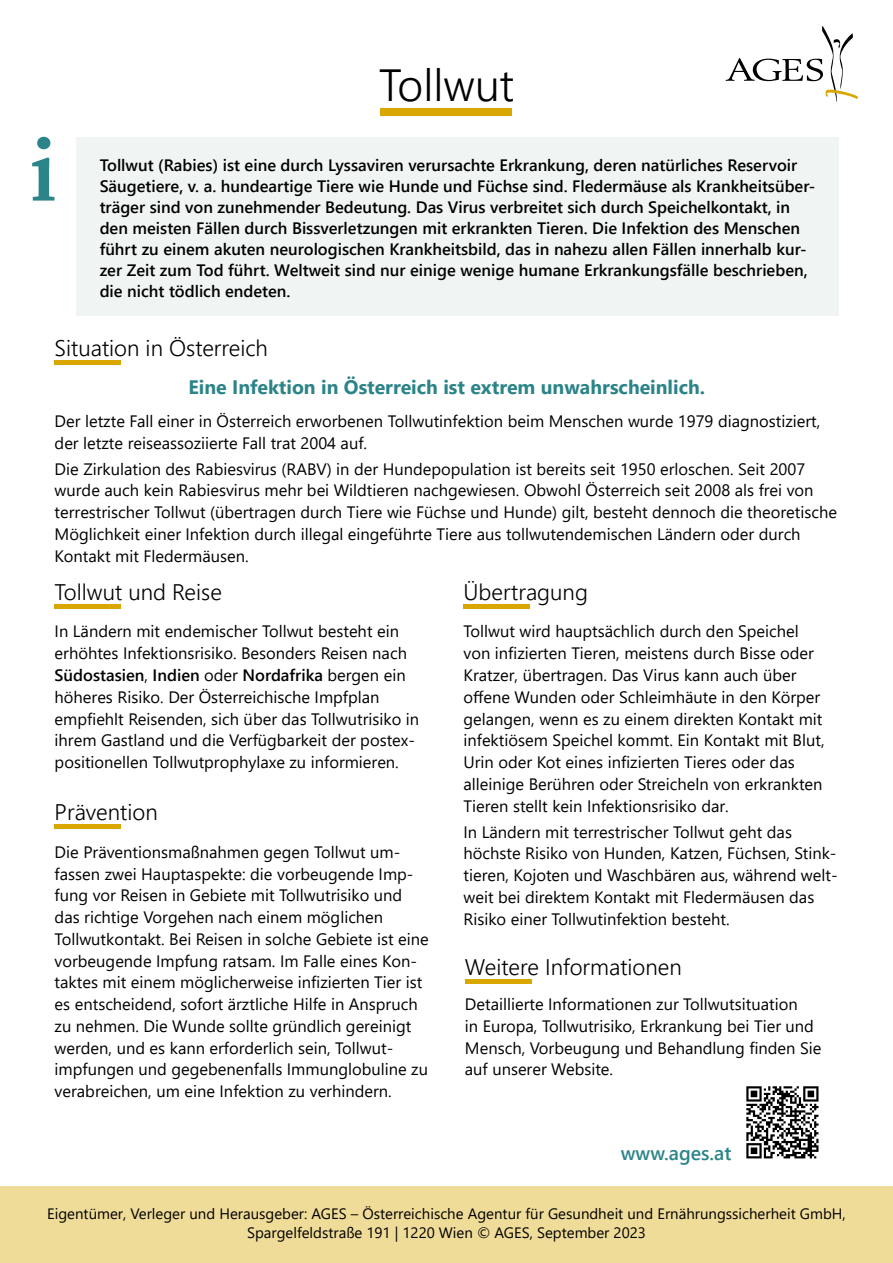
<style>
.page{position:relative;width:893px;height:1263px;background:#fff}
.page>*{position:absolute;margin:0;border:0;box-sizing:border-box;transform-origin:0 0}
.Cover_Titel{font:300 45px "Segoe UI";color:#000}
.Innenseite_Ü1{font:300 22.5px "Segoe UI";color:#000}
.Innenseite_Fließtext{font:700 19.5px "Segoe UI";color:#2b8488}
.Innenseite_Fließtext-2{font:600 19.5px "Segoe UI";color:#2b8488}
.Innenseite_Fließtext-3{font:16.5px/21.8px "Segoe UI";color:#000}
.Innenseite_Texteinleitung{font:600 16.5px/21px "Segoe UI";color:#000}
.Fußnote_Rückseite{font:15px "Segoe UI";color:#000}
.s1{font-weight:600}
</style>
<div class="page">
<svg style="left:726px;top:26px;width:132px;height:76px"></svg>
<div style="left:380px;top:108px;width:132px;height:8px;background:#d9a700"></div>
<div style="left:55px;top:604px;width:66px;height:5px;background:#d9a700"></div>
<div style="left:77px;top:137px;width:762px;height:178px;background:#f0f4f3"></div>
<svg style="left:32px;top:137px;width:22px;height:64px"></svg>
<div style="left:55px;top:360px;width:66px;height:5px;background:#d9a700"></div>
<div style="left:0;top:1186px;width:893px;height:77px;background:#f0dc99"></div>
<div style="left:463px;top:604px;width:67px;height:5px;background:#d9a700"></div>
<div style="left:465px;top:979px;width:66px;height:5px;background:#d9a700"></div>
<hr style="left:55px;top:825px;width:66px;height:4px;background:#d9a700">
<svg style="left:746px;top:1086px;width:73px;height:73px"></svg>
<svg style="left:746px;top:1086px;width:72px;height:72px"></svg>
<p class="Cover_Titel" style="left:379px;top:42px;width:137px">Tollwut</p>
<p class="Innenseite_Texteinleitung" style="left:100px;top:153px;width:717px">Tollwut (Rabies) ist eine durch Lyssaviren verursachte Erkrankung, deren natürliches Reservoir Säugetiere, v. a. hundeartige Tiere wie Hunde und Füchse sind. Fledermäuse als Krankheitsüber&shy;träger sind von zunehmender Bedeutung. Das Virus verbreitet sich durch Speichelkontakt, in den meisten Fällen durch Bissverletzungen mit erkrankten Tieren. Die Infektion des Menschen führt zu einem akuten neurologischen Krankheitsbild, das in nahezu allen Fällen innerhalb kur&shy;zer Zeit zum Tod führt. Weltweit sind nur einige wenige humane Erkrankungsfälle beschrieben, die nicht tödlich endeten.</p>
<h1 class="Innenseite_Ü1" style="left:55px;top:327px;width:215px">Situation in Österreich</h1>
<p class="Innenseite_Fließtext" style="left:188px;top:369px;width:518px">Eine Infektion in Österreich ist extrem unwahrscheinlich.</p>
<p class="Innenseite_Fließtext-3" style="left:55px;top:409px;width:767px">Der letzte Fall einer in Österreich erworbenen Tollwutinfektion beim Menschen wurde 1979 diagnostiziert, der letzte reiseassoziierte Fall trat 2004 auf.</p>
<p class="Innenseite_Fließtext-3" style="left:55px;top:456px;width:784px">Die Zirkulation des Rabiesvirus (RABV) in der Hundepopulation ist bereits seit 1950 erloschen. Seit 2007 wurde auch kein Rabiesvirus mehr bei Wildtieren nachgewiesen. Obwohl Österreich seit 2008 als frei von terrestrischer Tollwut (übertragen durch Tiere wie Füchse und Hunde) gilt, besteht dennoch die theoretische Möglichkeit einer Infektion durch illegal eingeführte Tiere aus tollwutendemischen Ländern oder durch Kontakt mit Fledermäusen.</p>
<h1 class="Innenseite_Ü1" style="left:55px;top:571px;width:169px">Tollwut und Reise</h1>
<p class="Innenseite_Fließtext-3" style="left:55px;top:619px;width:366px">In Ländern mit endemischer Tollwut besteht ein erhöhtes Infektionsrisiko. Besonders Reisen nach <span class="s1">Südostasien</span>, <span class="s1">Indien</span> oder <span class="s1">Nordafrika</span> bergen ein höheres Risiko. Der Österreichische Impfplan empfiehlt Reisenden, sich über das Tollwutrisiko in ihrem Gastland und die Verfügbarkeit der postex&shy;positionellen Tollwutprophylaxe zu informieren.</p>
<h1 class="Innenseite_Ü1" style="left:55px;top:791px;width:105px">Prävention</h1>
<p class="Innenseite_Fließtext-3" style="left:55px;top:840px;width:376px">Die Präventionsmaßnahmen gegen Tollwut um&shy;fassen zwei Hauptaspekte: die vorbeugende Imp&shy;fung vor Reisen in Gebiete mit Tollwutrisiko und das richtige Vorgehen nach einem möglichen Tollwutkontakt. Bei Reisen in solche Gebiete ist eine vorbeugende Impfung ratsam. Im Falle eines Kon&shy;taktes mit einem möglicherweise infizierten Tier ist es entscheidend, sofort ärztliche Hilfe in Anspruch zu nehmen. Die Wunde sollte gründlich gereinigt werden, und es kann erforderlich sein, Tollwut&shy;impfungen und gegebenenfalls Immunglobuline zu verabreichen, um eine Infektion zu verhindern.</p>
<h1 class="Innenseite_Ü1" style="left:463px;top:571px;width:126px">Übertragung</h1>
<p class="Innenseite_Fließtext-3" style="left:463px;top:619px;width:363px">Tollwut wird hauptsächlich durch den Speichel von infizierten Tieren, meistens durch Bisse oder Kratzer, übertragen. Das Virus kann auch über offene Wunden oder Schleimhäute in den Körper gelangen, wenn es zu einem direkten Kontakt mit infektiösem Speichel kommt. Ein Kontakt mit Blut, Urin oder Kot eines infizierten Tieres oder das alleinige Berühren oder Streicheln von erkrankten Tieren stellt kein Infektionsrisiko dar.</p>
<p class="Innenseite_Fließtext-3" style="left:463px;top:819px;width:376px">In Ländern mit terrestrischer Tollwut geht das höchste Risiko von Hunden, Katzen, Füchsen, Stink&shy;tieren, Kojoten und Waschbären aus, während welt&shy;weit bei direktem Kontakt mit Fledermäusen das Risiko einer Tollwutinfektion besteht.</p>
<h1 class="Innenseite_Ü1" style="left:465px;top:945px;width:218px">Weitere Informationen</h1>
<p class="Innenseite_Fließtext-3" style="left:465px;top:992px;width:358px">Detaillierte Informationen zur Tollwutsituation<br>in Europa, Tollwutrisiko, Erkrankung bei Tier und Mensch, Vorbeugung und Behandlung finden Sie auf unserer Website.</p>
<p class="Innenseite_Fließtext-2" style="left:621px;top:1134px;width:112px">www.ages.at</p>
<p class="Fußnote_Rückseite" style="left:47px;top:1199px;width:800px">Eigentümer, Verleger und Herausgeber: AGES – Österreichische Agentur für Gesundheit und Ernährungssicherheit GmbH,</p>
<p class="Fußnote_Rückseite" style="left:247px;top:1218px;width:400px">Spargelfeldstraße 191 | 1220 Wien © AGES, September 2023</p>
</div>
